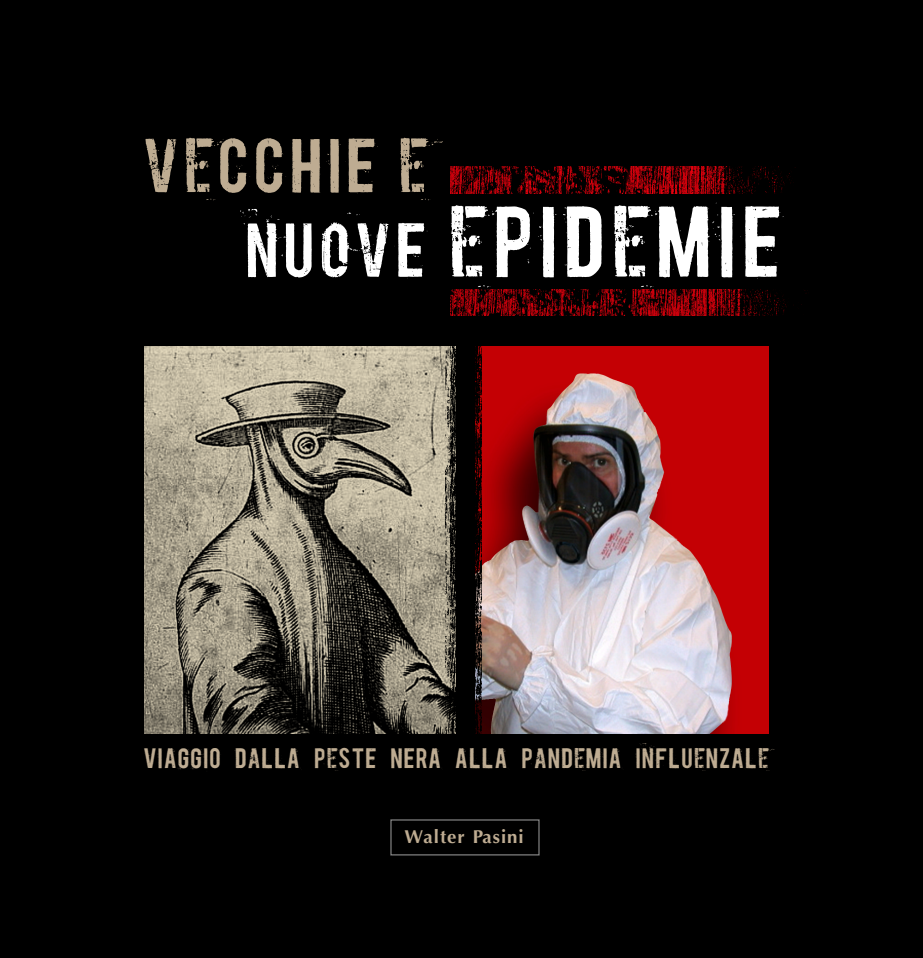
<style>
.page{position:relative;width:923px;height:958px;background:#fff}
.page>*{position:absolute;margin:0;border:0;box-sizing:border-box;transform-origin:0 0}
.t1{font:84.38px "Boycott";letter-spacing:.025em;color:#fff}
.t2{font:64.38px "Boycott";letter-spacing:.025em;color:#beac92}
.t3{font:23.75px "Boycott";color:#beac92}
.t4{font:700 18.62px "Optima";letter-spacing:.055em;color:#beac92}
.s1{font-size:64.38px}
</style>
<div class="page">
<div style="left:0;top:0;width:923px;height:957px;background:#000"></div>
<img style="left:145px;top:346px;width:300px;height:387px">
<img style="left:482px;top:346px;width:287px;height:387px">
<img style="left:445px;top:346px;width:5px;height:388px">
<img style="left:450px;top:346px;width:32px;height:388px">
<img style="left:456px;top:290px;width:352px;height:26px">
<img style="left:450px;top:167px;width:346px;height:26px">
<div style="left:457px;top:345px;width:18px;height:391px;background:#000"></div>
<div style="left:390px;top:819px;width:150px;height:36px;border:1px solid #808080"></div>
<h2 class="t2" style="left:141px;top:132px;width:289px">VECCHIE E</h2>
<h1 class="t1" style="left:243px;top:198px;width:540px"><span class="s1">NUOVE</span> EPIDEMIE</h1>
<p class="t3" style="left:143px;top:745px;width:628px">VIAGGIO DALLA PESTE NERA ALLA PANDEMIA INFLUENZALE</p>
<p class="t4" style="left:404px;top:828px;width:121px">Walter Pasini</p>
</div>
